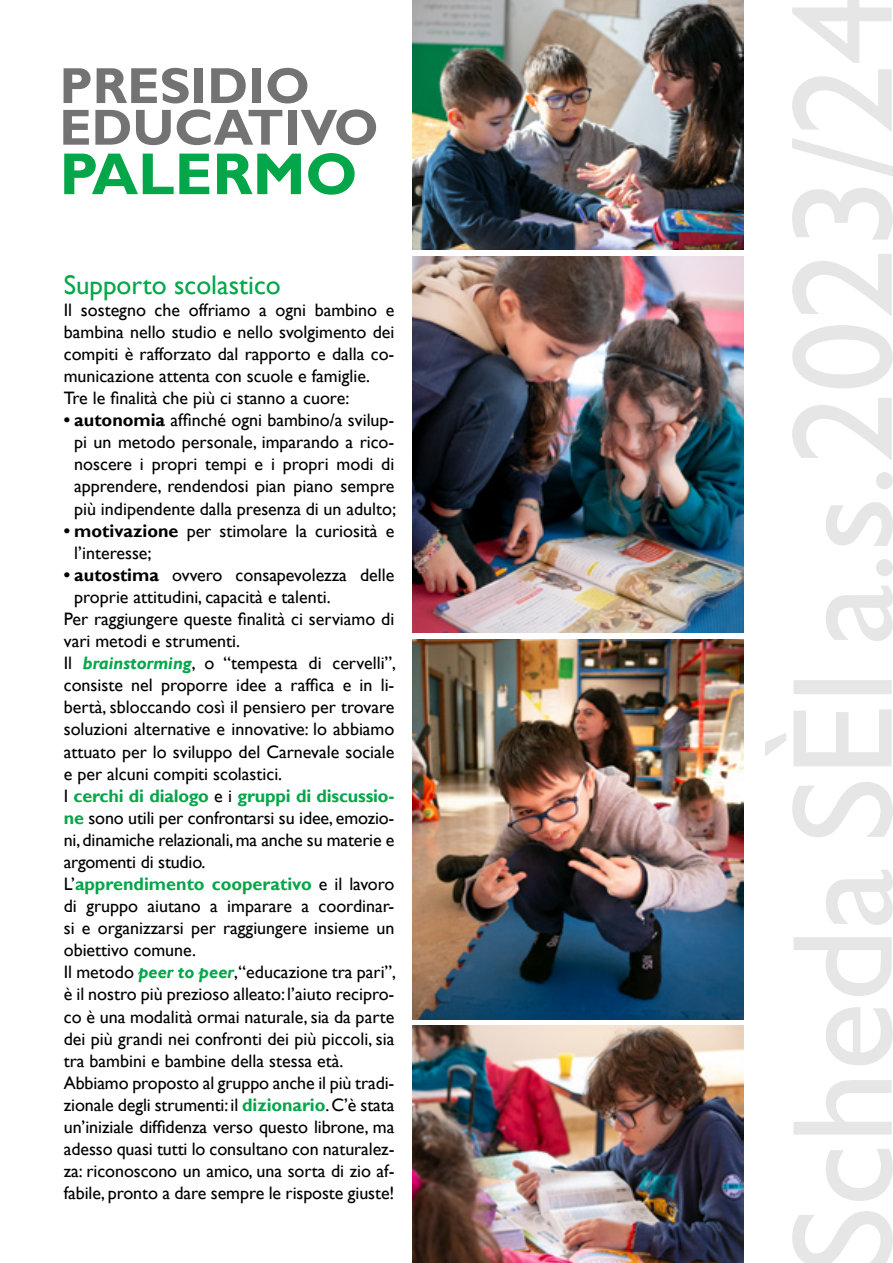
<style>
.page{position:relative;width:893px;height:1263px;background:#fff}
.page>*{position:absolute;margin:0;border:0;box-sizing:border-box;transform-origin:0 0}
.t1{font:700 59.4px "Gill Sans";color:#04a64a}
.t2{font:700 51px/41.7px "Gill Sans";color:#747373}
.t3{font:27px "Gill Sans";color:#04a64a}
.t4{font:18px/22px "Gill Sans";color:#000}
.t5{font:700 18px "Gill Sans";letter-spacing:-.01em;color:#04a64a}
.s1{font-weight:700}
.s2{font-weight:700;font-style:italic;color:#04a64a}
.s3{font-weight:400;color:#000}
.s4{font-weight:700;color:#04a64a}
</style>
<div class="page">
<svg style="left:765px;top:0;width:128px;height:1263px"></svg>
<img style="left:412px;top:0;width:331px;height:249px">
<img style="left:412px;top:256px;width:331px;height:377px">
<img style="left:412px;top:1026px;width:331px;height:237px">
<img style="left:412px;top:640px;width:331px;height:379px">
<h2 class="t2" style="left:59px;top:66px;width:321px">PRESIDIO<br>EDUCATIVO</h2>
<h1 class="t1" style="left:59px;top:138px;width:300px">PALERMO</h1>
<h3 class="t3" style="left:64px;top:269px;width:218px">Supporto scolastico</h3>
<p class="t4" style="left:64px;top:299px;width:332px">Il sostegno che offriamo a ogni bambino e bambina nello studio e nello svolgimento dei compiti è rafforzato dal rapporto e dalla co&shy;municazione attenta con scuole e famiglie.<br>Tre le finalità che più ci stanno a cuore:</p>
<p class="t4" style="left:64px;top:409px;width:334px;text-align:center"><span class="s1">• autonomia</span> affinché ogni bambino/a svilup&shy;pi un metodo personale, imparando a rico&shy;noscere i propri tempi e i propri modi di apprendere, rendendosi pian piano sempre più indipendente dalla presenza di un adulto;</p>
<p class="t4" style="left:74px;top:520px;width:322px;text-indent:-10px"><span class="s1">• motivazione</span> per stimolare la curiosità e l’interesse;</p>
<p class="t4" style="left:64px;top:564px;width:332px"><span class="s1">• autostima</span> ovvero consapevolezza delle</p>
<p class="t4" style="left:74px;top:586px;width:258px">proprie attitudini, capacità e talenti.</p>
<p class="t4" style="left:64px;top:608px;width:332px">Per raggiungere queste finalità ci serviamo di</p>
<p class="t4" style="left:64px;top:630px;width:178px">vari metodi e strumenti.</p>
<p class="t4" style="left:64px;top:652px;width:334px">Il <span class="s2">brainstorming</span>, o “tempesta di cervelli”,</p>
<p class="t4" style="left:64px;top:674px;width:332px">consiste nel proporre idee a raffica e in li-</p>
<p class="t4" style="left:64px;top:696px;width:332px">bertà, sbloccando così il pensiero per trovare</p>
<p class="t4" style="left:64px;top:719px;width:332px">soluzioni alternative e innovative: lo abbiamo</p>
<p class="t4" style="left:64px;top:741px;width:332px">attuato per lo sviluppo del Carnevale sociale</p>
<p class="t4" style="left:64px;top:763px;width:220px">e per alcuni compiti scolastici.</p>
<p class="t5" style="left:64px;top:785px;width:332px"><span class="s3">I</span> cerchi di dialogo <span class="s3">e i</span> gruppi di discussio-</p>
<p class="t4" style="left:64px;top:807px;width:332px"><span class="s4">ne</span> sono utili per confrontarsi su idee, emozio-</p>
<p class="t4" style="left:64px;top:829px;width:332px">ni, dinamiche relazionali, ma anche su materie e</p>
<p class="t4" style="left:64px;top:851px;width:143px">argomenti di studio.</p>
<p class="t5" style="left:64px;top:873px;width:332px"><span class="s3">L’</span>apprendimento cooperativo <span class="s3">e il lavoro</span></p>
<p class="t4" style="left:64px;top:895px;width:332px">di gruppo aiutano a imparare a coordinar-</p>
<p class="t4" style="left:64px;top:917px;width:332px">si e organizzarsi per raggiungere insieme un</p>
<p class="t4" style="left:64px;top:939px;width:134px">obiettivo comune.</p>
<p class="t4" style="left:64px;top:962px;width:334px">Il metodo <span class="s2">peer to peer</span>,“educazione tra pari”,</p>
<p class="t4" style="left:64px;top:984px;width:332px">è il nostro più prezioso alleato: l’aiuto recipro-</p>
<p class="t4" style="left:64px;top:1006px;width:332px">co è una modalità ormai naturale, sia da parte</p>
<p class="t4" style="left:64px;top:1028px;width:332px">dei più grandi nei confronti dei più piccoli, sia</p>
<p class="t4" style="left:64px;top:1050px;width:281px">tra bambini e bambine della stessa età.</p>
<p class="t4" style="left:64px;top:1072px;width:332px">Abbiamo proposto al gruppo anche il più tradi-</p>
<p class="t4" style="left:64px;top:1094px;width:332px">zionale degli strumenti: il <span class="s4">dizionario</span>. C’è stata</p>
<p class="t4" style="left:64px;top:1116px;width:332px">un’iniziale diffidenza verso questo librone, ma</p>
<p class="t4" style="left:64px;top:1138px;width:332px">adesso quasi tutti lo consultano con naturalez-</p>
<p class="t4" style="left:64px;top:1160px;width:332px">za: riconoscono un amico, una sorta di zio af-</p>
<p class="t4" style="left:64px;top:1182px;width:332px">fabile, pronto a dare sempre le risposte giuste!</p>
</div>
